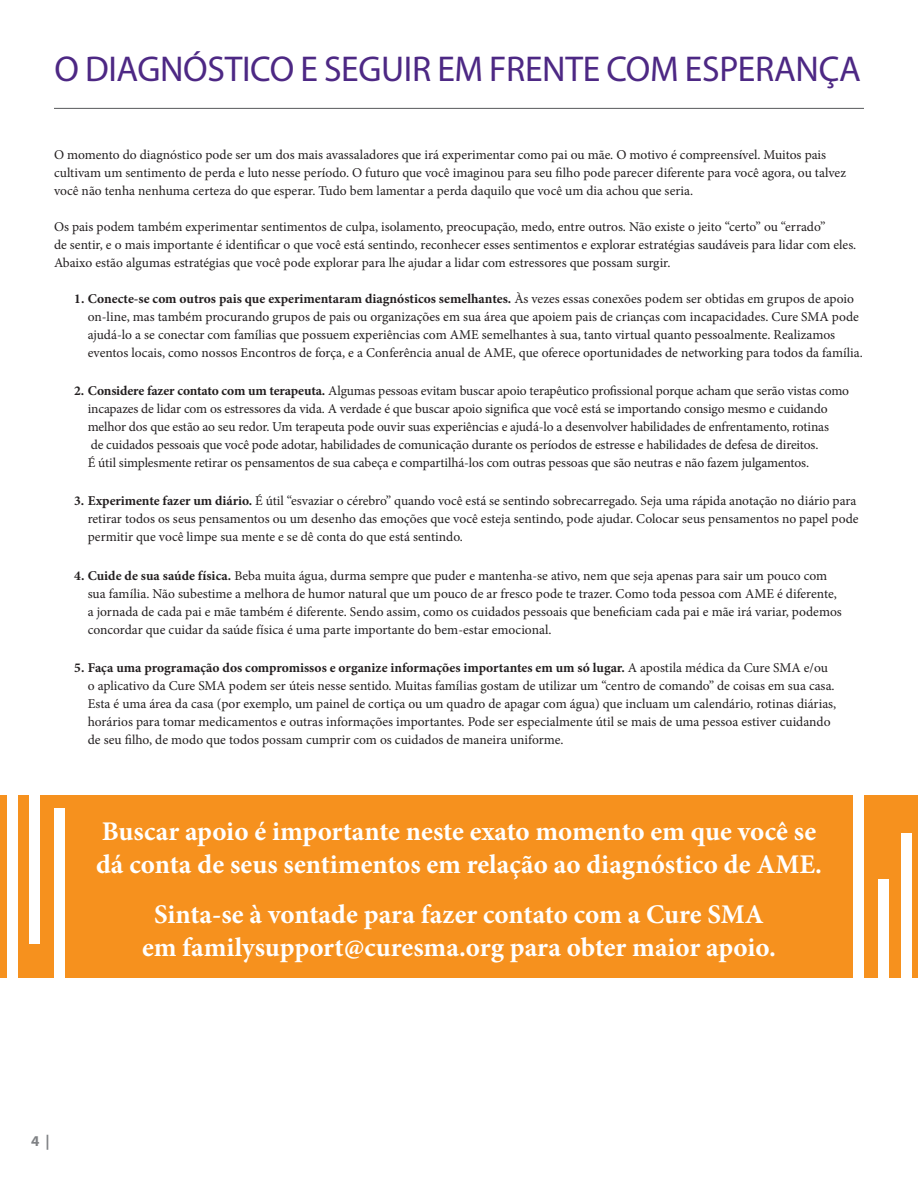
<style>
.page{position:relative;width:918px;height:1188px;background:#fff}
.page>*{position:absolute;margin:0;border:0;box-sizing:border-box;transform-origin:0 0}
.t1{font:36px "Myriad Pro";letter-spacing:-.01em;color:#4d2884}
.t2{font:700 27px/33px "Minion Pro";color:#fff}
.t3{font:700 15px "Myriad Pro";color:#808285}
.t4{font:13.5px/18px "Minion Pro";letter-spacing:-.005em;color:#231f20}
.s1{font-weight:700}
</style>
<div class="page">
<div style="left:0;top:795px;width:918px;height:183px;background:#f6911e"></div>
<hr style="left:54px;top:108px;width:810px;height:1px;background:#57585a">
<div style="left:7px;top:766px;width:10px;height:224px;background:#fff"></div>
<div style="left:30px;top:720px;width:10px;height:224px;background:#fff"></div>
<div style="left:54px;top:808px;width:11px;height:224px;background:#fff"></div>
<div style="left:901px;top:833px;width:11px;height:224px;background:#fff"></div>
<div style="left:878px;top:879px;width:11px;height:224px;background:#fff"></div>
<div style="left:853px;top:791px;width:11px;height:224px;background:#fff"></div>
<p class="t1" style="left:54px;top:47px;width:808px">O DIAGNÓSTICO E SEGUIR EM FRENTE COM ESPERANÇA</p>
<p class="t4" style="left:54px;top:146px;width:794px">O momento do diagnóstico pode ser um dos mais avassaladores que irá experimentar como pai ou mãe. O motivo é compreensível. Muitos pais cultivam um sentimento de perda e luto nesse período. O futuro que você imaginou para seu filho pode parecer diferente para você agora, ou talvez você não tenha nenhuma certeza do que esperar. Tudo bem lamentar a perda daquilo que você um dia achou que seria.</p>
<p class="t4" style="left:54px;top:218px;width:804px">Os pais podem também experimentar sentimentos de culpa, isolamento, preocupação, medo, entre outros. Não existe o jeito “certo” ou “errado”<br>de sentir, e o mais importante é identificar o que você está sentindo, reconhecer esses sentimentos e explorar estratégias saudáveis para lidar com eles.<br>Abaixo estão algumas estratégias que você pode explorar para lhe ajudar a lidar com estressores que possam surgir.</p>
<p class="t4" style="left:88px;top:290px;width:777px;text-indent:-14px"><span class="s1">1. Conecte-se com outros pais que experimentaram diagnósticos semelhantes.</span> Às vezes essas conexões podem ser obtidas em grupos de apoio on-line, mas também procurando grupos de pais ou organizações em sua área que apoiem pais de crianças com incapacidades. Cure SMA pode ajudá-lo a se conectar com famílias que possuem experiências com AME semelhantes à sua, tanto virtual quanto pessoalmente. Realizamos eventos locais, como nossos Encontros de força, e a Conferência anual de AME, que oferece oportunidades de networking para todos da família.</p>
<p class="t4" style="left:88px;top:382px;width:763px;text-indent:-14px"><span class="s1">2. Considere fazer contato com um terapeuta.</span> Algumas pessoas evitam buscar apoio terapêutico profissional porque acham que serão vistas como incapazes de lidar com os estressores da vida. A verdade é que buscar apoio significa que você está se importando consigo mesmo e cuidando melhor dos que estão ao seu redor. Um terapeuta pode ouvir suas experiências e ajudá-lo a desenvolver habilidades de enfrentamento, rotinas<br>de cuidados pessoais que você pode adotar, habilidades de comunicação durante os períodos de estresse e habilidades de defesa de direitos.<br>É útil simplesmente retirar os pensamentos de sua cabeça e compartilhá-los com outras pessoas que são neutras e não fazem julgamentos.</p>
<p class="t4" style="left:88px;top:492px;width:772px;text-indent:-14px"><span class="s1">3. Experimente fazer um diário.</span> É útil “esvaziar o cérebro” quando você está se sentindo sobrecarregado. Seja uma rápida anotação no diário para retirar todos os seus pensamentos ou um desenho das emoções que você esteja sentindo, pode ajudar. Colocar seus pensamentos no papel pode permitir que você limpe sua mente e se dê conta do que está sentindo.</p>
<p class="t4" style="left:88px;top:566px;width:756px;text-indent:-14px"><span class="s1">4. Cuide de sua saúde física.</span> Beba muita água, durma sempre que puder e mantenha-se ativo, nem que seja apenas para sair um pouco com sua família. Não subestime a melhora de humor natural que um pouco de ar fresco pode te trazer. Como toda pessoa com AME é diferente, a jornada de cada pai e mãe também é diferente. Sendo assim, como os cuidados pessoais que beneficiam cada pai e mãe irá variar, podemos concordar que cuidar da saúde física é uma parte importante do bem-estar emocional.</p>
<p class="t4" style="left:88px;top:659px;width:750px;text-indent:-14px"><span class="s1">5. Faça uma programação dos compromissos e organize informações importantes em um só lugar.</span> A apostila médica da Cure SMA e/ou o aplicativo da Cure SMA podem ser úteis nesse sentido. Muitas famílias gostam de utilizar um “centro de comando” de coisas em sua casa.<br>Esta é uma área da casa (por exemplo, um painel de cortiça ou um quadro de apagar com água) que incluam um calendário, rotinas diárias, horários para tomar medicamentos e outras informações importantes. Pode ser especialmente útil se mais de uma pessoa estiver cuidando de seu filho, de modo que todos possam cumprir com os cuidados de maneira uniforme.</p>
<p class="t2" style="left:96px;top:815px;width:727px">Buscar apoio é importante neste exato momento em que você se dá conta de seus sentimentos em relação ao diagnóstico de AME.</p>
<p class="t2" style="left:142px;top:897px;width:635px;text-align:center">Sinta-se à vontade para fazer contato com a Cure SMA em familysupport@curesma.org para obter maior apoio.</p>
<p class="t3" style="left:31px;top:1131px;width:20px">4 |</p>
</div>
